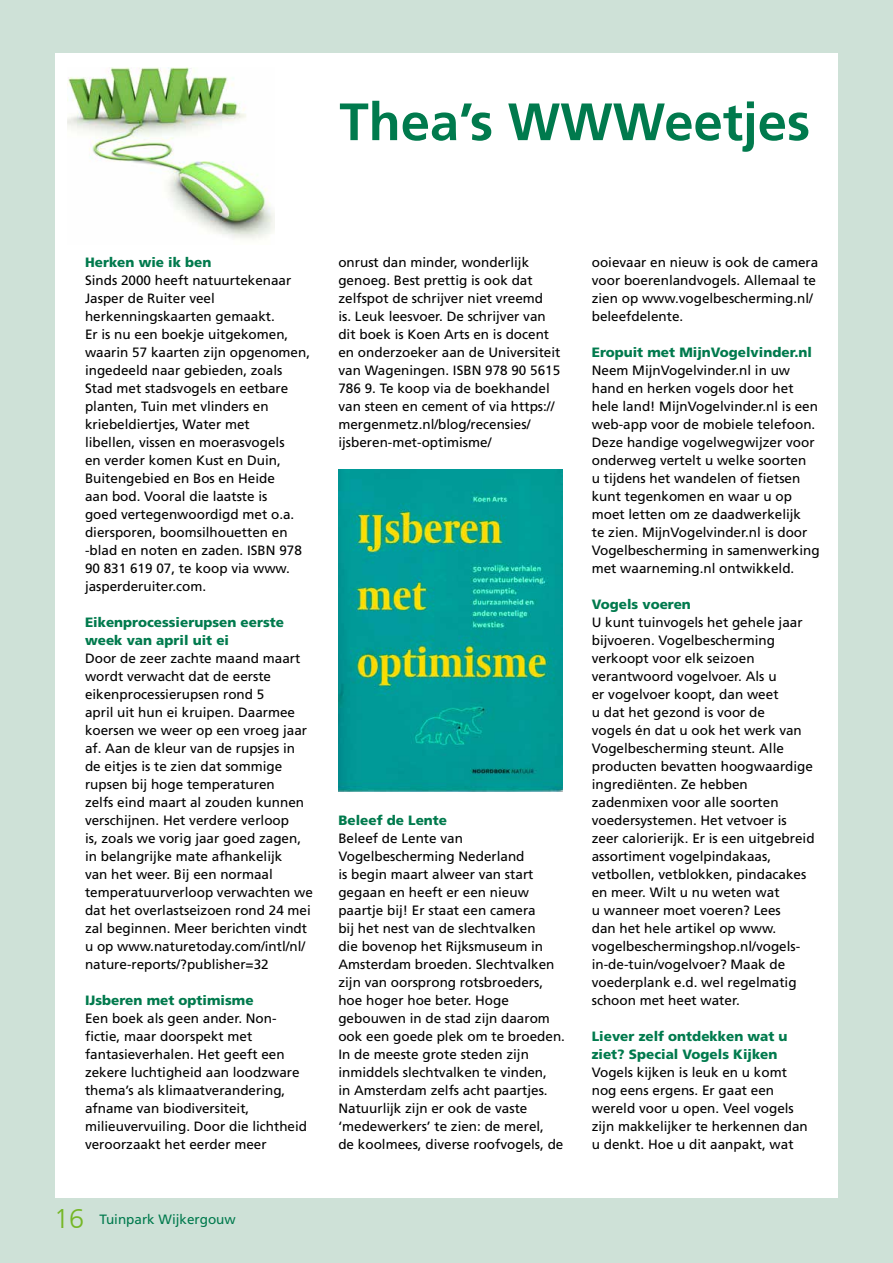
<style>
.page{position:relative;width:893px;height:1263px;background:#fff}
.page>*{position:absolute;margin:0;border:0;box-sizing:border-box;transform-origin:0 0}
.t1{font:700 52.5px "Frutiger";color:#007a4d}
.t2{font:13.5px/18px "Frutiger";color:#000}
.t3{font:900 13.5px/18px "Frutiger";color:#007a4d}
.t4{font:13.5px "Frutiger";color:#007a4d}
.s1{font-weight:300;font-size:27px;color:#75b726}
</style>
<div class="page">
<div style="left:0;top:0;width:893px;height:53px;background:#cee1d7"></div>
<div style="left:0;top:1198px;width:893px;height:65px;background:#cee1d7"></div>
<div style="left:0;top:0;width:54px;height:1263px;background:#cee1d7"></div>
<div style="left:839px;top:0;width:54px;height:1254px;background:#cee1d7"></div>
<img style="left:67px;top:67px;width:207px;height:173px">
<img style="left:339px;top:469px;width:224px;height:322px">
<h1 class="t1" style="left:339px;top:91px;width:472px">Thea’s WWWeetjes</h1>
<p class="t3" style="left:85px;top:253px;width:128px">Herken wie ik ben</p>
<p class="t2" style="left:85px;top:271px;width:227px">Sinds 2000 heeft natuurtekenaar<br>Jasper de Ruiter veel herkenningskaarten gemaakt.<br>Er is nu een boekje uitgekomen, waarin 57 kaarten zijn opgenomen, ingedeeld naar gebieden, zoals<br>Stad met stadsvogels en eetbare planten, Tuin met vlinders en kriebeldiertjes, Water met<br>libellen, vissen en moerasvogels<br>en verder komen Kust en Duin,<br>Buitengebied en Bos en Heide<br>aan bod. Vooral die laatste is<br>goed vertegenwoordigd met o.a. diersporen, boomsilhouetten en -blad en noten en zaden. ISBN 978<br>90 831 619 07, te koop via www. jasperderuiter.com.</p>
<p class="t3" style="left:85px;top:613px;width:200px">Eikenprocessierupsen eerste week van april uit ei</p>
<p class="t2" style="left:85px;top:649px;width:229px">Door de zeer zachte maand maart wordt verwacht dat de eerste eikenprocessierupsen rond 5<br>april uit hun ei kruipen. Daarmee koersen we weer op een vroeg jaar af. Aan de kleur van de rupsjes in de eitjes is te zien dat sommige rupsen bij hoge temperaturen<br>zelfs eind maart al zouden kunnen verschijnen. Het verdere verloop<br>is, zoals we vorig jaar goed zagen, in belangrijke mate afhankelijk<br>van het weer. Bij een normaal temperatuurverloop verwachten we dat het overlastseizoen rond 24 mei zal beginnen. Meer berichten vindt u op www.naturetoday.com/intl/nl/ nature-reports/?publisher=32</p>
<p class="t3" style="left:85px;top:991px;width:170px">IJsberen met optimisme</p>
<p class="t2" style="left:85px;top:1009px;width:224px">Een boek als geen ander. Non&shy;fictie, maar doorspekt met fantasieverhalen. Het geeft een zekere luchtigheid aan loodzware thema’s als klimaatverandering, afname van biodiversiteit, milieuvervuiling. Door die lichtheid veroorzaakt het eerder meer</p>
<p class="t4" style="left:54px;top:1211px;width:183px"><span class="s1">16</span> Tuinpark Wijkergouw</p>
<p class="t2" style="left:338px;top:253px;width:224px">onrust dan minder, wonderlijk genoeg. Best prettig is ook dat zelfspot de schrijver niet vreemd<br>is. Leuk leesvoer. De schrijver van dit boek is Koen Arts en is docent en onderzoeker aan de Universiteit van Wageningen. ISBN 978 90 5615<br>786 9. Te koop via de boekhandel van steen en cement of via https:// mergenmetz.nl/blog/recensies/ ijsberen-met-optimisme/</p>
<p class="t3" style="left:338px;top:811px;width:110px">Beleef de Lente</p>
<p class="t2" style="left:338px;top:829px;width:228px">Beleef de Lente van<br>Vogelbescherming Nederland<br>is begin maart alweer van start gegaan en heeft er een nieuw paartje bij! Er staat een camera<br>bij het nest van de slechtvalken<br>die bovenop het Rijksmuseum in<br>Amsterdam broeden. Slechtvalken zijn van oorsprong rotsbroeders, hoe hoger hoe beter. Hoge gebouwen in de stad zijn daarom ook een goede plek om te broeden.<br>In de meeste grote steden zijn inmiddels slechtvalken te vinden,<br>in Amsterdam zelfs acht paartjes.<br>Natuurlijk zijn er ook de vaste ‘medewerkers’ te zien: de merel,<br>de koolmees, diverse roofvogels, de</p>
<p class="t2" style="left:592px;top:253px;width:228px">ooievaar en nieuw is ook de camera voor boerenlandvogels. Allemaal te zien op www.vogelbescherming.nl/ beleefdelente.</p>
<p class="t3" style="left:592px;top:343px;width:222px">Eropuit met MijnVogelvinder.nl</p>
<p class="t2" style="left:592px;top:361px;width:229px">Neem MijnVogelvinder.nl in uw hand en herken vogels door het hele land! MijnVogelvinder.nl is een web-app voor de mobiele telefoon.<br>Deze handige vogelwegwijzer voor onderweg vertelt u welke soorten<br>u tijdens het wandelen of fietsen kunt tegenkomen en waar u op moet letten om ze daadwerkelijk<br>te zien. MijnVogelvinder.nl is door<br>Vogelbescherming in samenwerking met waarneming.nl ontwikkeld.</p>
<p class="t3" style="left:592px;top:595px;width:101px">Vogels voeren</p>
<p class="t2" style="left:592px;top:613px;width:224px">U kunt tuinvogels het gehele jaar bijvoeren. Vogelbescherming verkoopt voor elk seizoen verantwoord vogelvoer. Als u<br>er vogelvoer koopt, dan weet<br>u dat het gezond is voor de<br>vogels én dat u ook het werk van<br>Vogelbescherming steunt. Alle producten bevatten hoogwaardige ingrediënten. Ze hebben zadenmixen voor alle soorten voedersystemen. Het vetvoer is zeer calorierijk. Er is een uitgebreid assortiment vogelpindakaas, vetbollen, vetblokken, pindacakes en meer. Wilt u nu weten wat<br>u wanneer moet voeren? Lees<br>dan het hele artikel op www. vogelbeschermingshop.nl/vogels&shy;in-de-tuin/vogelvoer? Maak de voederplank e.d. wel regelmatig schoon met heet water.</p>
<p class="t3" style="left:592px;top:1027px;width:197px">Liever zelf ontdekken wat u ziet? Special Vogels Kijken</p>
<p class="t2" style="left:592px;top:1063px;width:218px">Vogels kijken is leuk en u komt nog eens ergens. Er gaat een wereld voor u open. Veel vogels zijn makkelijker te herkennen dan u denkt. Hoe u dit aanpakt, wat</p>
</div>
